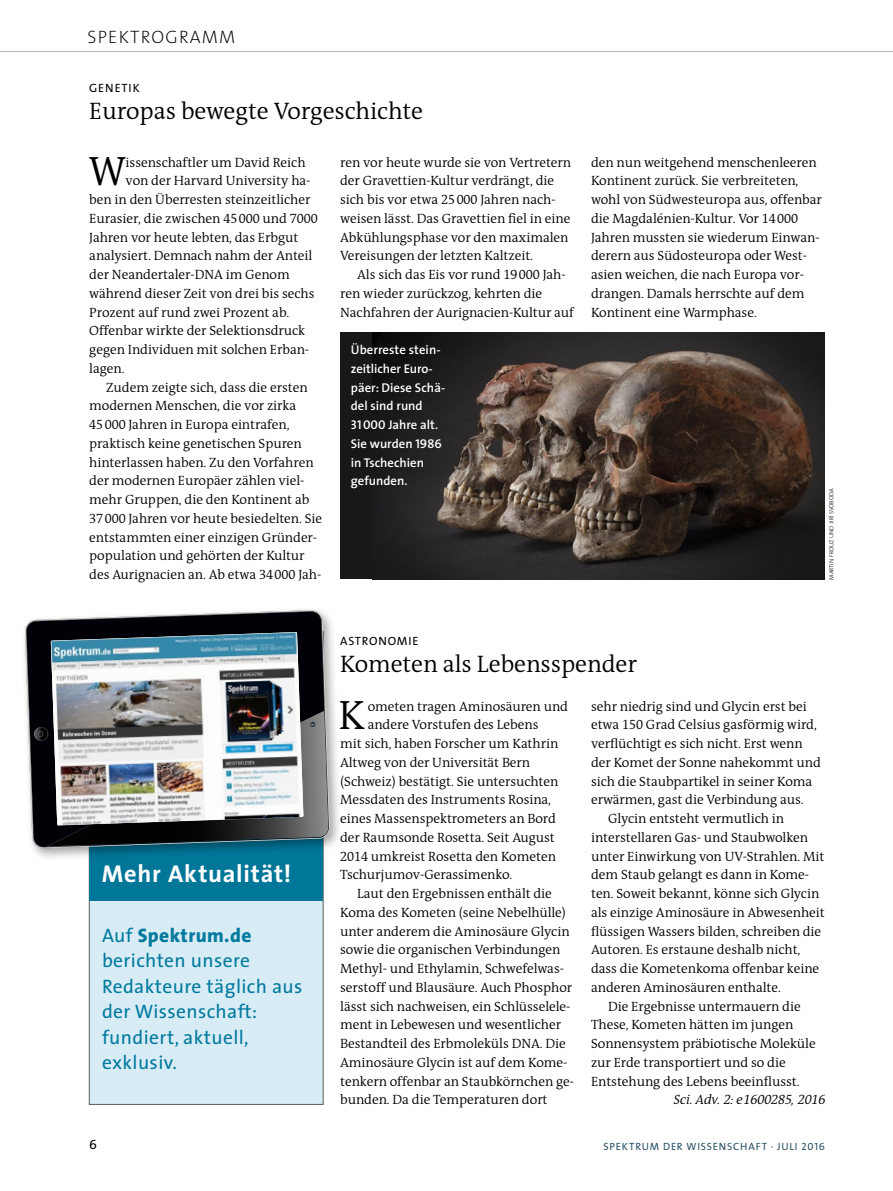
<style>
.page{position:relative;width:893px;height:1191px;background:#fff}
.page>*{position:absolute;margin:0;border:0;box-sizing:border-box;transform-origin:0 0}
.GT_Initial_1{font:300 41.25px "The Antiqua B4";color:#000}
.t1{font:700 24.45px "The Sans";letter-spacing:.03em;color:#fff}
.Headline_1{font:300 24px "The Antiqua B4";letter-spacing:-.005em;color:#000}
.t2{font:19.5px/25.5px "The Sans";letter-spacing:.02em;color:#007a9d}
.t3{font:800 19.5px "The Sans";letter-spacing:.02em;color:#007a9d}
.Ressort{font:200 18px "The Sans";letter-spacing:.07em;color:#000}
.GT_mit_Einzug{font:300 13.5px/18.8px "The Antiqua B4";letter-spacing:-.005em;color:#000}
.GT_Initial_1-2{font:300 13.5px "The Antiqua B4";letter-spacing:-.005em;color:#000}
.Quelle{font:italic 13.5px "The Antiqua B4 c Semi Light Caps";color:#000}
.Fusszeile{font:13.5px "The Sans Caps";color:#000}
.BU{font:600 12.75px/18.8px "The Sans";color:#fff}
.Spitzmarke{font:12px "The Sans";letter-spacing:.07em;color:#000}
.Fusszeile-2{font:10.5px "The Sans";letter-spacing:.08em;color:#284f63}
.BN{font:300 6px "The Sans";color:#000}
.s1{font-family:"The Antiqua B4 c Semi Light Caps";font-weight:400}
.s2{font-family:"The Sans Semi Bold Caps";font-weight:400}
.s3{font-weight:400}
.s4{font-family:"The Antiqua B4 i";font-weight:300}
.s5{font-family:"The Sans Caps"}
</style>
<div class="page">
<hr style="left:0;top:51px;width:893px;height:1px;background:#b1b2b3">
<div style="left:89px;top:631px;width:234px;height:473px;background:#d4eaf5"></div>
<div style="left:89px;top:823px;width:234px;height:78px;background:#007699"></div>
<div style="left:20px;top:606px;width:323px;height:256px;background:#000;opacity:.35"></div>
<div style="left:26px;top:611px;width:303px;height:214px;background:#010006"></div>
<img style="left:26px;top:621px;width:20px;height:226px">
<img style="left:37px;top:611px;width:285px;height:12px">
<img style="left:45px;top:825px;width:284px;height:22px">
<img style="left:321px;top:622px;width:8px;height:203px">
<svg style="left:34px;top:727px;width:14px;height:14px"></svg>
<img style="left:47px;top:825px;width:281px;height:21px">
<img style="left:71px;top:822px;width:257px;height:12px">
<img style="left:303px;top:802px;width:25px;height:20px">
<img style="left:303px;top:797px;width:24px;height:12px">
<img style="left:303px;top:779px;width:24px;height:18px">
<img style="left:303px;top:773px;width:23px;height:12px">
<img style="left:303px;top:760px;width:23px;height:13px">
<img style="left:303px;top:745px;width:23px;height:15px">
<img style="left:303px;top:736px;width:22px;height:12px">
<img style="left:303px;top:722px;width:22px;height:14px">
<img style="left:303px;top:711px;width:21px;height:12px">
<svg style="left:310px;top:722px;width:5px;height:5px"></svg>
<img style="left:51px;top:632px;width:252px;height:193px">
<div style="left:340px;top:332px;width:485px;height:247px;background:#181818"></div>
<img style="left:372px;top:332px;width:453px;height:247px">
<p class="Ressort" style="left:87px;top:26px;width:149px">SPEKTROGRAMM</p>
<p class="Spitzmarke" style="left:89px;top:80px;width:52px">GENETIK</p>
<p class="Headline_1" style="left:89px;top:99px;width:335px">Europas bewegte Vorgeschichte</p>
<p class="GT_Initial_1" style="left:89px;top:150px;width:39px">W</p>
<p class="GT_Initial_1-2" style="left:126px;top:155px;width:182px">issenschaftler um David Reich</p>
<p class="GT_mit_Einzug" style="left:340px;top:153px;width:233px">ren vor heute wurde sie von Vertretern der Gravettien-Kultur verdrängt, die sich bis vor etwa <span class="s1">25000</span> Jahren nach&shy;weisen lässt. Das Gravettien fiel in eine Abkühlungsphase vor den maximalen Vereisungen der letzten Kaltzeit.</p>
<p class="GT_mit_Einzug" style="left:340px;top:266px;width:235px;text-indent:17px">Als sich das Eis vor rund <span class="s1">19000</span> Jah&shy;ren wieder zurückzog, kehrten die<br>Nachfahren der Aurignacien-Kultur auf</p>
<p class="GT_Initial_1-2" style="left:126px;top:174px;width:186px">von der Harvard University ha-</p>
<p class="GT_Initial_1-2" style="left:89px;top:192px;width:223px">ben in den Überresten steinzeitlicher</p>
<p class="GT_Initial_1-2" style="left:89px;top:211px;width:230px">Eurasier, die zwischen <span class="s1">45000</span> und <span class="s1">7000</span></p>
<p class="GT_Initial_1-2" style="left:89px;top:230px;width:211px">Jahren vor heute lebten, das Erbgut</p>
<p class="GT_Initial_1-2" style="left:89px;top:249px;width:225px">analysiert. Demnach nahm der Anteil</p>
<p class="GT_Initial_1-2" style="left:89px;top:267px;width:202px">der Neandertaler-DNA im Genom</p>
<p class="GT_Initial_1-2" style="left:89px;top:286px;width:227px">während dieser Zeit von drei bis sechs</p>
<p class="GT_Initial_1-2" style="left:89px;top:305px;width:202px">Prozent auf rund zwei Prozent ab.</p>
<p class="GT_Initial_1-2" style="left:89px;top:324px;width:217px">Offenbar wirkte der Selektionsdruck</p>
<p class="GT_Initial_1-2" style="left:89px;top:342px;width:220px">gegen Individuen mit solchen Erban-</p>
<p class="GT_Initial_1-2" style="left:89px;top:361px;width:37px">lagen.</p>
<p class="GT_mit_Einzug" style="left:89px;top:378px;width:234px;text-indent:17px">Zudem zeigte sich, dass die ersten modernen Menschen, die vor zirka <span class="s1">45000</span> Jahren in Europa eintrafen, praktisch keine genetischen Spuren hinterlassen haben. Zu den Vorfahren der modernen Europäer zählen viel&shy;mehr Gruppen, die den Kontinent ab <span class="s1">37000</span> Jahren vor heute besiedelten. Sie entstammten einer einzigen Gründer&shy;population und gehörten der Kultur des Aurignacien an. Ab etwa <span class="s1">34000</span> Jah-</p>
<p class="BU" style="left:351px;top:340px;width:94px">Überreste stein&shy;zeitlicher Euro&shy;päer: Diese Schä-- del sind rund<br><span class="s2">31000</span> Jahre alt.<br>Sie wurden <span class="s2">1986 </span>in Tschechien gefunden.</p>
<p class="GT_mit_Einzug" style="left:591px;top:153px;width:232px">den nun weitgehend menschenleeren Kontinent zurück. Sie verbreiteten, wohl von Südwesteuropa aus, offenbar die Magdalénien-Kultur. Vor <span class="s1">14000<br></span>Jahren mussten sie wiederum Einwan&shy;derern aus Südosteuropa oder West&shy;asien weichen, die nach Europa vor&shy;drangen. Damals herrschte auf dem Kontinent eine Warmphase.</p>
<p class="BN" style="left:828px;top:579px;width:93px;rotate:-90deg">MARTIN FROUZ UND JIRÍ SVOBODA</p>
<p class="t1" style="left:102px;top:857px;width:191px">Mehr Aktualität!</p>
<p class="t3" style="left:102px;top:922px;width:151px"><span class="s3">Auf</span> Spektrum.de</p>
<p class="t2" style="left:102px;top:948px;width:202px">berichten unsere<br>Redakteure täglich aus der Wissenschaft:</p>
<p class="t2" style="left:102px;top:1024px;width:148px">fundiert, aktuell, exklusiv.</p>
<p class="Spitzmarke" style="left:340px;top:633px;width:80px">ASTRONOMIE</p>
<p class="Headline_1" style="left:340px;top:651px;width:298px">Kometen als Lebensspender</p>
<p class="GT_Initial_1" style="left:339px;top:694px;width:28px">K</p>
<p class="GT_Initial_1-2" style="left:368px;top:699px;width:202px">ometen tragen Aminosäuren und</p>
<p class="GT_mit_Einzug" style="left:591px;top:697px;width:231px">sehr niedrig sind und Glycin erst bei etwa <span class="s1">150</span> Grad Celsius gasförmig wird, verflüchtigt es sich nicht. Erst wenn der Komet der Sonne nahekommt und sich die Staubpartikel in seiner Koma erwärmen, gast die Verbindung aus.</p>
<p class="GT_mit_Einzug" style="left:591px;top:809px;width:235px;text-indent:17px">Glycin entsteht vermutlich in interstellaren Gas- und Staubwolken unter Einwirkung von UV-Strahlen. Mit dem Staub gelangt es dann in Kome&shy;ten. Soweit bekannt, könne sich Glycin als einzige Aminosäure in Abwesenheit flüssigen Wassers bilden, schreiben die Autoren. Es erstaune deshalb nicht, dass die Kometenkoma offenbar keine anderen Aminosäuren enthalte.</p>
<p class="GT_mit_Einzug" style="left:591px;top:997px;width:226px;text-indent:17px">Die Ergebnisse untermauern die These, Kometen hätten im jungen Sonnensystem präbiotische Moleküle zur Erde transportiert und so die Entstehung des Lebens beeinflusst.</p>
<p class="Quelle" style="left:674px;top:1092px;width:155px"><span class="s4">S c i . A dv.</span> 2<span class="s4">: e</span> 1600285<span class="s4">,</span> 2016</p>
<p class="GT_Initial_1-2" style="left:368px;top:717px;width:172px">andere Vorstufen des Lebens</p>
<p class="GT_Initial_1-2" style="left:340px;top:736px;width:220px">mit sich, haben Forscher um Kathrin</p>
<p class="GT_Initial_1-2" style="left:340px;top:755px;width:192px">Altweg von der Universität Bern</p>
<p class="GT_Initial_1-2" style="left:340px;top:774px;width:220px">(Schweiz) bestätigt. Sie untersuchten</p>
<p class="GT_Initial_1-2" style="left:340px;top:792px;width:212px">Messdaten des Instruments Rosina,</p>
<p class="GT_Initial_1-2" style="left:340px;top:811px;width:217px">eines Massenspektrometers an Bord</p>
<p class="GT_Initial_1-2" style="left:340px;top:830px;width:216px">der Raumsonde Rosetta. Seit August</p>
<p class="GT_Initial_1-2" style="left:340px;top:849px;width:217px"><span class="s1">2014</span> umkreist Rosetta den Kometen</p>
<p class="GT_Initial_1-2" style="left:340px;top:867px;width:174px">Tschurjumov-Gerassimenko.</p>
<p class="GT_mit_Einzug" style="left:340px;top:884px;width:235px;text-indent:17px">Laut den Ergebnissen enthält die Koma des Kometen (seine Nebelhülle) unter anderem die Aminosäure Glycin sowie die organischen Verbindungen Methyl- und Ethylamin, Schwefelwas&shy;serstoff und Blausäure. Auch Phosphor lässt sich nachweisen, ein Schlüsselele&shy;ment in Lebewesen und wesentlicher Bestandteil des Erbmoleküls DNA. Die Aminosäure Glycin ist auf dem Kome&shy;tenkern offenbar an Staubkörnchen ge&shy;bunden. Da die Temperaturen dort</p>
<p class="Fusszeile" style="left:89px;top:1135px;width:9px">6</p>
<p class="Fusszeile-2" style="left:603px;top:1140px;width:223px">SPEKTRUM DER WISSENSCHAFT · JULI <span class="s5">2016</span></p>
</div>
